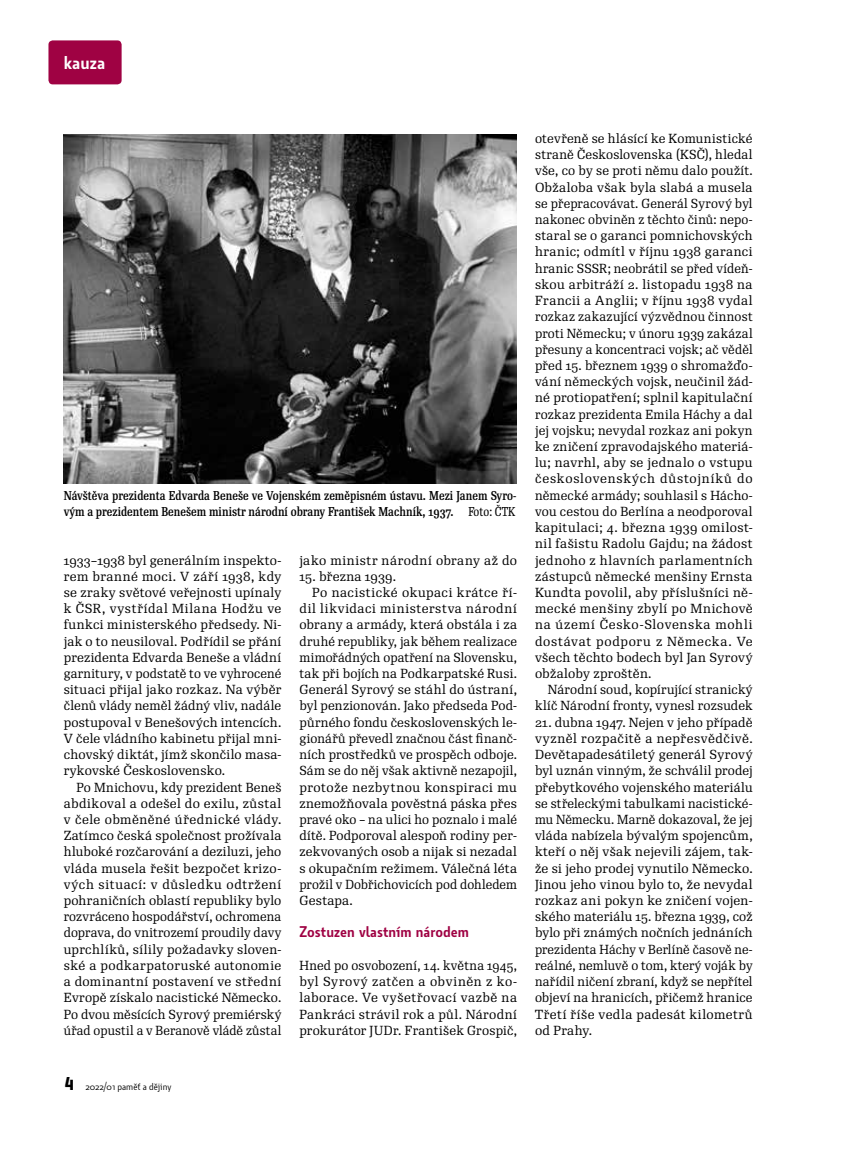
<style>
.page{position:relative;width:859px;height:1149px;background:#fff}
.page>*{position:absolute;margin:0;border:0;box-sizing:border-box;transform-origin:0 0}
.t1{font:600 18px "Botanika Std";letter-spacing:.005em;color:#fff}
.t2{font:600 15px "Botanika Std";color:#9f0243}
.t3{font:12.75px/16.2px "Re Public Std";letter-spacing:.02em;color:#000;text-align:justify}
.t4{font:12.75px/16.2px "Re Public Std";letter-spacing:.02em;color:#000;text-align:justify;scale:.96 1}
.t5{font:12.75px "Re Public Std";letter-spacing:.04em;color:#000}
.t6{font:12.75px "Re Public Std";letter-spacing:.055em;color:#000}
.t7{font:12.75px "Re Public Std";letter-spacing:.045em;color:#000}
.t8{font:500 12.45px/16.2px "Re Public Std Cond";color:#000}
.t9{font:9.75px "Botanika Std";color:#000}
.s1{font-weight:400}
.s2{font-family:"Botanika Mono";font-weight:700;font-size:18px}
</style>
<div class="page">
<div style="left:48px;top:40px;width:74px;height:44px;background:#9f0243;border-radius:4px"></div>
<img style="left:64px;top:135px;width:453px;height:348px">
<h1 class="t1" style="left:64px;top:50px;width:43px">kauza</h1>
<p class="t8" style="left:64px;top:487px;width:454px">Návštěva prezidenta Edvarda Beneše ve Vojenském zeměpisném ústavu. Mezi Janem Syro&shy;vým a prezidentem Benešem ministr národní obrany František Machník, 1937. <span class="s1">Foto: ČTK</span></p>
<p class="t3" style="left:64px;top:552px;width:219px">1933–1938 byl generálním inspekto&shy;rem branné moci. V září 1938, kdy se zraky světové veřejnosti upínaly k ČSR, vystřídal Milana Hodžu ve funkci ministerského předsedy. Ni&shy;jak o to neusiloval. Podřídil se přání prezidenta Edvarda Beneše a vládní garnitury, v podstatě to ve vyhrocené situaci přijal jako rozkaz. Na výběr členů vlády neměl žádný vliv, nadále postupoval v Benešových intencích.<br>V čele vládního kabinetu přijal mni&shy;chovský diktát, jímž skončilo masa&shy;rykovské Československo.</p>
<p class="t3" style="left:64px;top:778px;width:219px;text-indent:13px">Po Mnichovu, kdy prezident Beneš abdikoval a odešel do exilu, zůstal v čele obměněné úřednické vlády.<br>Zatímco česká společnost prožívala hluboké rozčarování a deziluzi, jeho vláda musela řešit bezpočet krizo&shy;vých situací: v důsledku odtržení pohraničních oblastí republiky bylo rozvráceno hospodářství, ochromena doprava, do vnitrozemí proudily davy uprchlíků, sílily požadavky sloven&shy;ské a podkarpatoruské autonomie a dominantní postavení ve střední Evropě získalo nacistické Německo.<br>Po dvou měsících Syrový premiérský úřad opustil a v Beranově vládě zůstal</p>
<p class="t9" style="left:64px;top:1079px;width:109px"><span class="s2">4</span> 2022/01 paměť a dějiny</p>
<p class="t7" style="left:299px;top:551px;width:219px">jako ministr národní obrany až do</p>
<p class="t3" style="left:299px;top:568px;width:98px">15. března 1939.</p>
<p class="t5" style="left:312px;top:584px;width:206px">Po nacistické okupaci krátce ří-</p>
<p class="t6" style="left:299px;top:600px;width:219px">dil likvidaci ministerstva národní</p>
<p class="t3" style="left:299px;top:616px;width:219px">obrany a armády, která obstála i za</p>
<p class="t4" style="left:299px;top:633px;width:228px">druhé republiky, jak během realizace</p>
<p class="t4" style="left:299px;top:649px;width:228px">mimořádných opatření na Slovensku,</p>
<p class="t3" style="left:299px;top:665px;width:219px">tak při bojích na Podkarpatské Rusi.</p>
<p class="t3" style="left:299px;top:681px;width:219px">Generál Syrový se stáhl do ústraní,</p>
<p class="t3" style="left:299px;top:697px;width:219px">byl penzionován. Jako předseda Pod-</p>
<p class="t3" style="left:299px;top:714px;width:219px">půrného fondu československých le-</p>
<p class="t4" style="left:299px;top:730px;width:228px">gionářů převedl značnou část finanč-</p>
<p class="t3" style="left:299px;top:746px;width:219px">ních prostředků ve prospěch odboje.</p>
<p class="t3" style="left:299px;top:762px;width:219px">Sám se do něj však aktivně nezapojil,</p>
<p class="t5" style="left:299px;top:778px;width:219px">protože nezbytnou konspiraci mu</p>
<p class="t3" style="left:299px;top:795px;width:219px">znemožňovala pověstná páska přes</p>
<p class="t3" style="left:299px;top:811px;width:219px">pravé oko – na ulici ho poznalo i malé</p>
<p class="t3" style="left:299px;top:827px;width:219px">dítě. Podporoval alespoň rodiny per-</p>
<p class="t3" style="left:299px;top:843px;width:219px">zekvovaných osob a nijak si nezadal</p>
<p class="t3" style="left:299px;top:859px;width:219px">s okupačním režimem. Válečná léta</p>
<p class="t4" style="left:299px;top:876px;width:228px">prožil v Dobřichovicích pod dohledem</p>
<p class="t3" style="left:299px;top:892px;width:55px">Gestapa.</p>
<p class="t2" style="left:299px;top:921px;width:171px">Zostuzen vlastním národem</p>
<p class="t4" style="left:299px;top:957px;width:228px">Hned po osvobození, 14. května 1945, byl Syrový zatčen a obviněn z ko&shy;laborace. Ve vyšetřovací vazbě na Pankráci strávil rok a půl. Národní prokurátor JUDr. František Grospič,</p>
<p class="t3" style="left:535px;top:130px;width:219px">otevřeně se hlásící ke Komunistické straně Československa (KSČ), hledal vše, co by se proti němu dalo použít.<br>Obžaloba však byla slabá a musela se přepracovávat. Generál Syrový byl nakonec obviněn z těchto činů: nepo&shy;staral se o garanci pomnichovských hranic; odmítl v říjnu 1938 garanci hranic SSSR; neobrátil se před vídeň&shy;skou arbitráží 2. listopadu 1938 na Francii a Anglii; v říjnu 1938 vydal rozkaz zakazující výzvědnou činnost proti Německu; v únoru 1939 zakázal přesuny a koncentraci vojsk; ač věděl před 15. březnem 1939 o shromažďo&shy;vání německých vojsk, neučinil žád&shy;né protiopatření; splnil kapitulační rozkaz prezidenta Emila Háchy a dal jej vojsku; nevydal rozkaz ani pokyn ke zničení zpravodajského materiá&shy;lu; navrhl, aby se jednalo o vstupu československých důstojníků do německé armády; souhlasil s Hácho&shy;vou cestou do Berlína a neodporoval kapitulaci; 4. března 1939 omilost&shy;nil fašistu Radolu Gajdu; na žádost jednoho z hlavních parlamentních zástupců německé menšiny Ernsta Kundta povolil, aby příslušníci ně&shy;mecké menšiny zbylí po Mnichově na území Česko-Slovenska mohli dostávat podporu z Německa. Ve všech těchto bodech byl Jan Syrový obžaloby zproštěn.</p>
<p class="t3" style="left:535px;top:681px;width:219px;text-align:right">Národní soud, kopírující stranický klíč Národní fronty, vynesl rozsudek</p>
<p class="t3" style="left:535px;top:714px;width:219px">21. dubna 1947. Nejen v jeho případě vyzněl rozpačitě a nepřesvědčivě.<br>Devětapadesátiletý generál Syrový byl uznán vinným, že schválil prodej přebytkového vojenského materiálu se střeleckými tabulkami nacistické&shy;mu Německu. Marně dokazoval, že jej vláda nabízela bývalým spojencům, kteří o něj však nejevili zájem, tak&shy;že si jeho prodej vynutilo Německo.<br>Jinou jeho vinou bylo to, že nevydal rozkaz ani pokyn ke zničení vojen&shy;ského materiálu 15. března 1939, což bylo při známých nočních jednáních prezidenta Háchy v Berlíně časově ne&shy;reálné, nemluvě o tom, který voják by nařídil ničení zbraní, když se nepřítel objeví na hranicích, přičemž hranice Třetí říše vedla padesát kilometrů od Prahy.</p>
</div>
